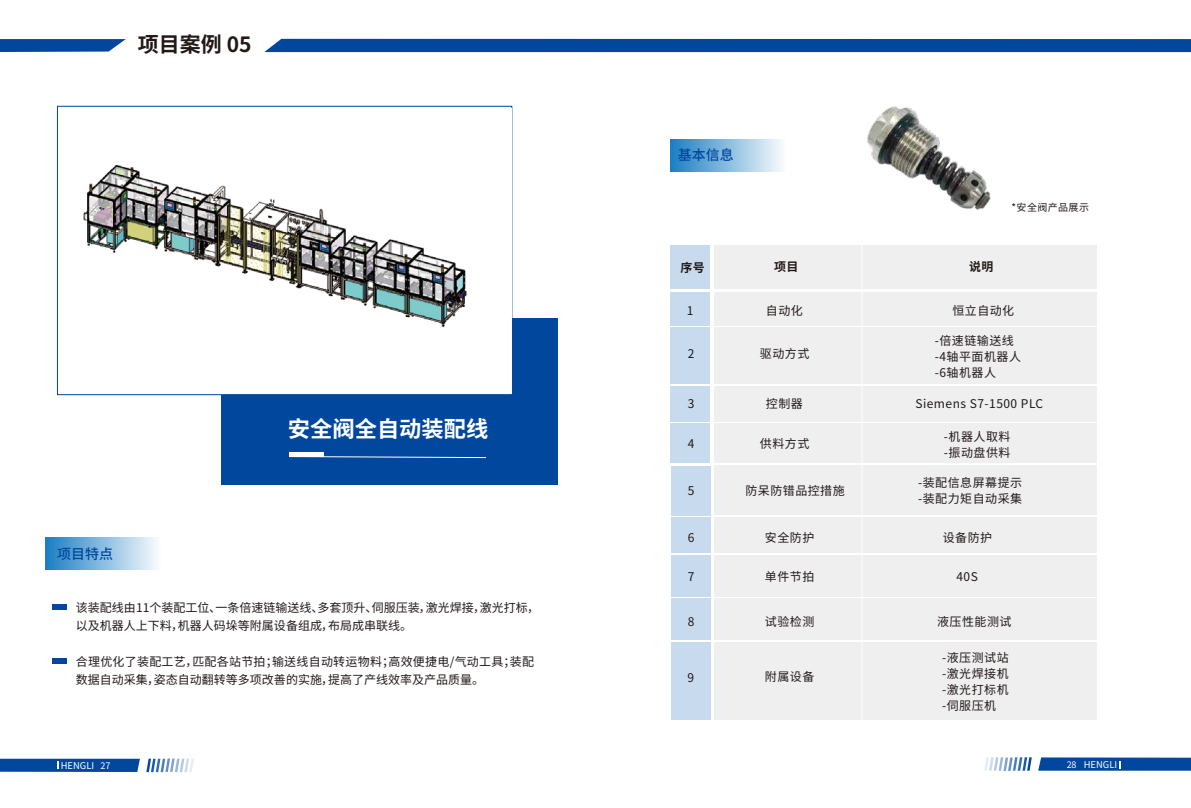
<style>
.page{position:relative;width:1191px;height:808px;background:#fff}
.page>*{position:absolute;margin:0;border:0;box-sizing:border-box;transform-origin:0 0}
.t1{font:700 22.3px "Noto Sans Hans";color:#fff}
.t2{font:700 21px "Noto Sans Hans";color:#221815}
.t3{font:500 14px "Noto Sans Hans";color:#00479d}
.t4{font:12px/16px "Noto Sans Hans";letter-spacing:.02em;color:#221815}
.t5{font:12px/16px "Noto Sans Hans";letter-spacing:.04em;color:#221815}
.t6{font:12px/18px "Noto Sans Hans";color:#221815}
.t7{font:700 12px "Noto Sans Hans";color:#221815}
.t8{font:10px "Noto Sans Hans";letter-spacing:.04em;color:#221815}
.t9{font:9.4px "Noto Sans Hans";color:#fff}
.s1{font-size:9px}
</style>
<div class="page">
<svg style="left:984px;top:757px;width:47px;height:14px"></svg>
<svg style="left:1038px;top:757px;width:153px;height:14px;background:#1455a4"></svg>
<div style="left:670px;top:140px;width:115px;height:32px;background:linear-gradient(to right,#1a7ec3,#fafbfd)"></div>
<div style="left:45px;top:537px;width:116px;height:32px;background:linear-gradient(to right,#1a7ec3,#fafbfd)"></div>
<div style="left:221px;top:319px;width:337px;height:166px;background:#00479d"></div>
<div style="left:290px;top:452px;width:34px;height:5px;background:#fff"></div>
<svg style="left:290px;top:456px;width:196px;height:2px"></svg>
<svg style="left:146px;top:758px;width:48px;height:14px"></svg>
<svg style="left:0;top:759px;width:140px;height:13px;background:#074c9f"></svg>
<div style="left:52px;top:604px;width:14px;height:5px;background:#00479d"></div>
<div style="left:52px;top:659px;width:15px;height:5px;background:#00479d"></div>
<div style="left:670px;top:293px;width:40px;height:33px;background:#c7daee"></div>
<div style="left:670px;top:327px;width:40px;height:57px;background:#c7daee"></div>
<div style="left:670px;top:386px;width:40px;height:36px;background:#c7daee"></div>
<div style="left:671px;top:245px;width:39px;height:43px;background:#c7daee"></div>
<div style="left:671px;top:424px;width:39px;height:39px;background:#c7daee"></div>
<div style="left:671px;top:517px;width:39px;height:36px;background:#c7daee"></div>
<div style="left:671px;top:555px;width:39px;height:42px;background:#c7daee"></div>
<div style="left:671px;top:598px;width:39px;height:42px;background:#c7daee"></div>
<div style="left:671px;top:466px;width:39px;height:49px;background:#c7daee"></div>
<div style="left:714px;top:292px;width:382px;height:34px;background:#efefef"></div>
<div style="left:714px;top:327px;width:382px;height:57px;background:#efefef"></div>
<div style="left:714px;top:386px;width:382px;height:36px;background:#efefef"></div>
<div style="left:714px;top:245px;width:382px;height:43px;background:#efefef"></div>
<div style="left:714px;top:424px;width:382px;height:39px;background:#efefef"></div>
<div style="left:714px;top:517px;width:382px;height:36px;background:#efefef"></div>
<div style="left:714px;top:554px;width:382px;height:42px;background:#efefef"></div>
<div style="left:714px;top:598px;width:382px;height:42px;background:#efefef"></div>
<div style="left:714px;top:466px;width:382px;height:49px;background:#efefef"></div>
<div style="left:671px;top:642px;width:39px;height:78px;background:#c7daee"></div>
<div style="left:714px;top:642px;width:382px;height:78px;background:#efefef"></div>
<hr style="left:861px;top:245px;width:1px;height:479px;background:#fff">
<img style="left:867px;top:106px;width:124px;height:104px">
<img style="left:83px;top:164px;width:428px;height:230px">
<svg style="left:0;top:39px;width:126px;height:13px;background:#1757a5"></svg>
<div style="left:264px;top:39px;width:927px;height:13px;background:#00479d"></div>
<h2 class="t2" style="left:138px;top:33px;width:115px">项目案例 05</h2>
<p class="t3" style="left:57px;top:545px;width:57px">项目特点</p>
<h1 class="t1" style="left:288px;top:416px;width:202px">安全阀全自动装配线</h1>
<p class="t6" style="left:76px;top:598px;width:465px">该装配线由11个装配工位、一条倍速链输送线、多套顶升、伺服压装，激光焊接，激光打标，以及机器人上下料，机器人码垛等附属设备组成，布局成串联线。</p>
<p class="t4" style="left:76px;top:652px;width:460px;line-height:18px">合理优化了装配工艺，匹配各站节拍；输送线自动转运物料；高效便捷电/气动工具；装配数据自动采集，姿态自动翻转等多项改善的实施，提高了产线效率及产品质量。</p>
<p class="t9" style="left:47px;top:759px;width:51px">HENGLI <span class="s1">05</span></p>
<p class="t9" style="left:61px;top:760px;width:51px">HENGLI <span class="s1">27</span></p>
<p class="t3" style="left:678px;top:147px;width:57px">基本信息</p>
<p class="t8" style="left:1011px;top:202px;width:79px">*安全阀产品展示</p>
<p class="t7" style="left:680px;top:261px;width:26px">序号</p>
<p class="t7" style="left:774px;top:259px;width:26px">项目</p>
<p class="t7" style="left:969px;top:260px;width:26px">说明</p>
<p class="t4" style="left:766px;top:303px;width:38px">自动化</p>
<p class="t4" style="left:760px;top:346px;width:51px">驱动方式</p>
<p class="t4" style="left:766px;top:396px;width:38px">控制器</p>
<p class="t4" style="left:760px;top:436px;width:51px">供料方式</p>
<p class="t5" style="left:745px;top:483px;width:101px">防呆防错品控措施</p>
<p class="t4" style="left:765px;top:530px;width:51px">安全防护</p>
<p class="t4" style="left:765px;top:569px;width:51px">单件节拍</p>
<p class="t4" style="left:765px;top:614px;width:51px">试验检测</p>
<p class="t4" style="left:952px;top:303px;width:63px">恒立自动化</p>
<p class="t5" style="left:934px;top:333px;width:88px">-倍速链输送线-4轴平面机器人-6轴机器人</p>
<p class="t5" style="left:915px;top:396px;width:129px">Siemens S7-1500 PLC</p>
<p class="t5" style="left:944px;top:429px;width:68px">-机器人取料-振动盘供料</p>
<p class="t5" style="left:918px;top:475px;width:106px">-装配信息屏幕提示-装配力矩自动采集</p>
<p class="t4" style="left:942px;top:530px;width:51px">设备防护</p>
<p class="t4" style="left:956px;top:569px;width:23px">40S</p>
<p class="t4" style="left:937px;top:614px;width:76px">液压性能测试</p>
<p class="t4" style="left:687px;top:303px;width:8px">1</p>
<p class="t4" style="left:688px;top:346px;width:8px">2</p>
<p class="t4" style="left:688px;top:396px;width:8px">3</p>
<p class="t4" style="left:688px;top:436px;width:8px">4</p>
<p class="t4" style="left:688px;top:483px;width:8px">5</p>
<p class="t4" style="left:688px;top:530px;width:8px">6</p>
<p class="t4" style="left:688px;top:569px;width:8px">7</p>
<p class="t4" style="left:688px;top:614px;width:8px">8</p>
<p class="t4" style="left:687px;top:670px;width:8px">9</p>
<p class="t4" style="left:765px;top:669px;width:51px">附属设备</p>
<p class="t4" style="left:942px;top:649px;width:68px;text-align:justify">-液压测试站-激光焊接机-激光打标机-伺服压机</p>
<p class="t9" style="left:1066px;top:760px;width:52px"><span class="s1">28</span> HENGLI</p>
</div>
